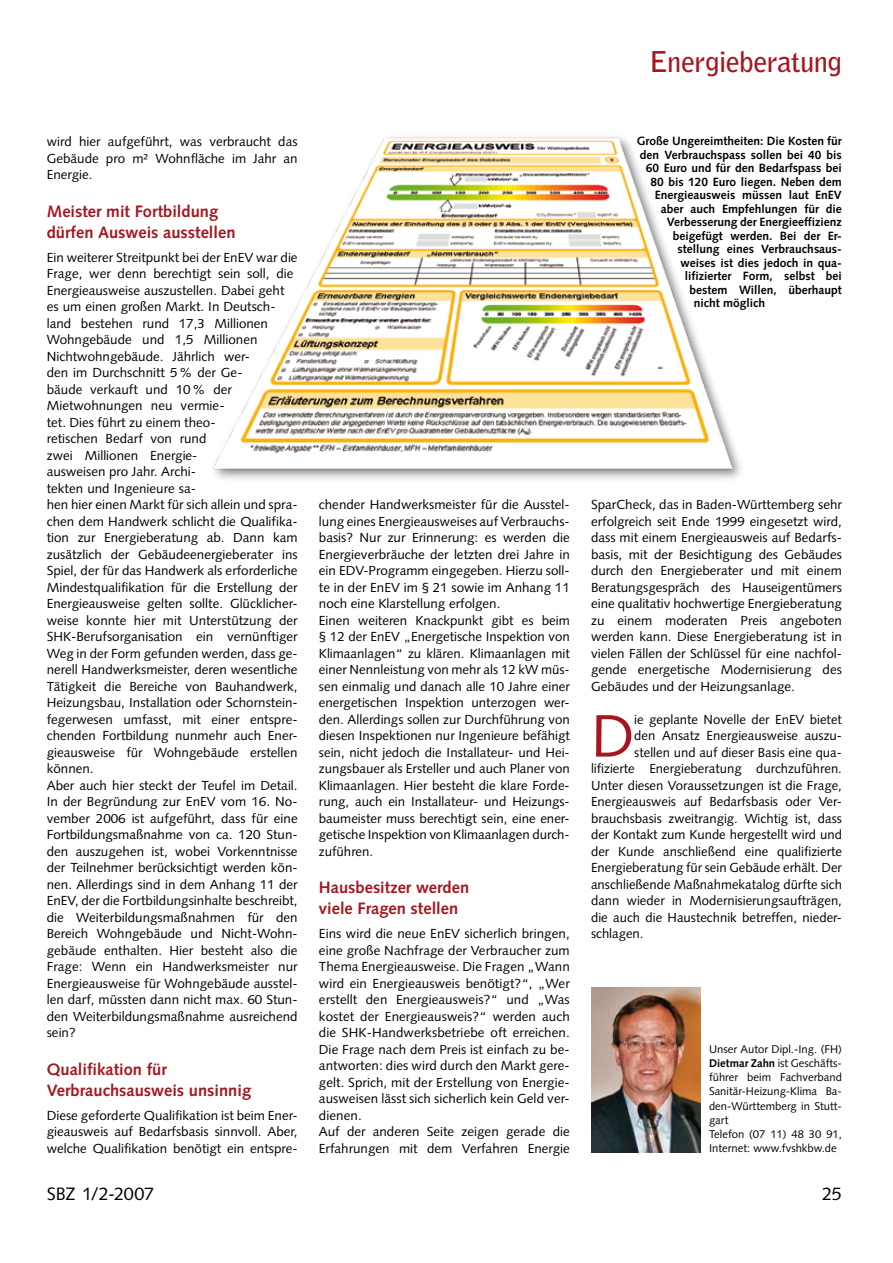
<style>
.page{position:relative;width:893px;height:1263px;background:#fff}
.page>*{position:absolute;margin:0;border:0;box-sizing:border-box;transform-origin:0 0}
.t1{font:59.85px "Syntax LT Std";color:#a7161f}
.t2{font:700 28.5px "Bell Gothic Std";letter-spacing:-.02em;color:#a7161f}
.t3{font:18px "Syntax LT Std";letter-spacing:-.01em;color:#000}
.t4{font:700 16.5px/21px "Syntax LT Std";color:#a7161f}
.t5{font:13.2px/16.5px "Syntax LT Std";color:#000;text-align:justify}
.t6{font:700 12px "Syntax LT Std";color:#000}
.t7{font:11.25px/14.2px "Syntax LT Std";color:#000}
.s1{font-weight:700}
</style>
<div class="page">
<img style="left:591px;top:988px;width:109px;height:164px">
<img style="left:213px;top:137px;width:522px;height:342px">
<h2 class="t2" style="left:649px;top:45px;width:194px">Energieberatung</h2>
<p class="t5" style="left:47px;top:133px;width:252px">wird hier aufgeführt, was verbraucht das Gebäude pro m² Wohnfläche im Jahr an Energie.</p>
<p class="t4" style="left:47px;top:200px;width:190px">Meister mit Fortbildung dürfen Ausweis ausstellen</p>
<p class="t5" style="left:47px;top:249px;width:252px;text-align:left">Ein weiterer Streitpunkt bei der EnEV war die Frage, wer denn berechtigt sein soll, die Ener-gieausweise auszustellen. Dabei geht es um einen großen Markt. In Deutsch&shy;land bestehen rund 17,3 Millionen Wohngebäude und 1,5 Millionen Nichtwohngebäude. Jährlich wer-<br>den im Durchschnitt 5% der Ge-<br>bäude verkauft und 10% der Mietwohnungen neu vermie-<br>tet. Dies führt zu einem theo-<br>retischen Bedarf von rund<br>zwei Millionen Energie-<br>ausweisen pro Jahr. Archi-<br>tekten und Ingenieure sa-<br>hen hier einen Markt für sich allein und spra&shy;chen dem Handwerk schlicht die Qualifika&shy;tion zur Energieberatung ab. Dann kam zusätzlich der Gebäudeenergieberater ins Spiel, der für das Handwerk als erforderliche Mindestqualifikation für die Erstellung der Energieausweise gelten sollte. Glücklicher&shy;weise konnte hier mit Unterstützung der SHK-Berufsorganisation ein vernünftiger Weg in der Form gefunden werden, dass ge&shy;nerell Handwerksmeister, deren wesentliche Tätigkeit die Bereiche von Bauhandwerk, Heizungsbau, Installation oder Schornstein&shy;fegerwesen umfasst, mit einer entspre&shy;chenden Fortbildung nunmehr auch Ener&shy;gieausweise für Wohngebäude erstellen können.<br>Aber auch hier steckt der Teufel im Detail.<br>In der Begründung zur EnEV vom 16. No&shy;vember 2006 ist aufgeführt, dass für eine Fortbildungsmaßnahme von ca. 120 Stun&shy;den auszugehen ist, wobei Vorkenntnisse der Teilnehmer berücksichtigt werden kön&shy;nen. Allerdings sind in dem Anhang 11 der EnEV, der die Fortbildungsinhalte beschreibt, die Weiterbildungsmaßnahmen für den Bereich Wohngebäude und Nicht-Wohn&shy;gebäude enthalten. Hier besteht also die Frage: Wenn ein Handwerksmeister nur Energieausweise für Wohngebäude ausstel&shy;len darf, müssten dann nicht max. 60 Stun&shy;den Weiterbildungsmaßnahme ausreichend sein?</p>
<p class="t4" style="left:47px;top:1058px;width:206px">Qualifikation für<br>Verbrauchs-ausweis unsinnig</p>
<p class="t5" style="left:47px;top:1107px;width:252px">Diese geforderte Qualifikation ist beim Ener&shy;gieausweis auf Bedarfsbasis sinnvoll. Aber, welche Qualifikation benötigt ein entspre-</p>
<p class="t5" style="left:319px;top:496px;width:252px;text-align:left">chender Handwerksmeister für die Ausstel&shy;lung eines Energieausweises auf Verbrauchs&shy;basis? Nur zur Erinnerung: es werden die Energieverbräuche der letzten drei Jahre in ein EDV-Programm eingegeben. Hierzu soll&shy;te in der EnEV im § 21 sowie im Anhang 11 noch eine Klarstellung erfolgen.<br>Einen weiteren Knackpunkt gibt es beim § 12 der EnEV „Energetische Inspektion von Klimaanlagen“ zu klären. Klimaanlagen mit einer Nennleistung von mehr als 12 kW müs&shy;sen einmalig und danach alle 10 Jahre einer energetischen Inspektion unterzogen wer&shy;den. Allerdings sollen zur Durchführung von diesen Inspektionen nur Ingenieure befähigt sein, nicht jedoch die Installateur- und Hei&shy;zungsbauer als Ersteller und auch Planer von Klimaanlagen. Hier besteht die klare Forde&shy;rung, auch ein Installateur- und Heizungs&shy;baumeister muss berechtigt sein, eine ener&shy;getische Inspektion von Klimaanlagen durch&shy;zuführen.</p>
<p class="t4" style="left:319px;top:877px;width:152px">Hausbesitzer werden viele Fragen stellen</p>
<p class="t5" style="left:319px;top:925px;width:252px;text-align:left">Eins wird die neue EnEV sicherlich bringen, eine große Nachfrage der Verbraucher zum Thema Energieausweise. Die Fragen „Wann wird ein Energieausweis benötigt?“, „Wer erstellt den Energieausweis?“ und „Was kostet der Energieausweis?“ werden auch die SHK-Handwerksbetriebe oft erreichen.<br>Die Frage nach dem Preis ist einfach zu be&shy;antworten: dies wird durch den Markt gere&shy;gelt. Sprich, mit der Erstellung von Energie&shy;ausweisen lässt sich sicherlich kein Geld ver&shy;dienen.<br>Auf der anderen Seite zeigen gerade die Erfahrungen mit dem Verfahren Energie</p>
<p class="t6" style="left:637px;top:134px;width:207px">Große Ungereimtheiten: Die Kosten für</p>
<p class="t6" style="left:640px;top:148px;width:203px">den Verbrauchspass sollen bei 40 bis</p>
<p class="t6" style="left:646px;top:161px;width:197px">60 Euro und für den Bedarfspass bei</p>
<p class="t6" style="left:650px;top:175px;width:193px">80 bis 120 Euro liegen. Neben dem</p>
<p class="t6" style="left:655px;top:188px;width:188px">Ener-gieausweis müssen laut EnEV</p>
<p class="t6" style="left:661px;top:202px;width:182px">aber auch Empfehlungen für die</p>
<p class="t6" style="left:667px;top:215px;width:176px">Verbesserung der Energieeffizienz</p>
<p class="t6" style="left:673px;top:229px;width:169px">beigefügt werden. Bei der Er-</p>
<p class="t6" style="left:677px;top:242px;width:166px">stellung eines Verbrauchsaus-</p>
<p class="t6" style="left:680px;top:256px;width:161px">weises ist dies jedoch in qua-</p>
<p class="t6" style="left:685px;top:269px;width:158px">lifizierter Form, selbst bei</p>
<p class="t6" style="left:689px;top:283px;width:154px">bestem Willen, überhaupt</p>
<p class="t6" style="left:694px;top:296px;width:73px">nicht möglich</p>
<p class="t5" style="left:591px;top:496px;width:252px">SparCheck, das in Baden-Württemberg sehr erfolgreich seit Ende 1999 eingesetzt wird, dass mit einem Energieausweis auf Bedarfs&shy;basis, mit der Besichtigung des Gebäudes durch den Energieberater und mit einem Beratungsgespräch des Hauseigentümers eine qualitativ hochwertige Energieberatung zu einem moderaten Preis angeboten werden kann. Diese Energieberatung ist in vielen Fällen der Schlüssel für eine nachfol&shy;gende energetische Modernisierung des Gebäudes und der Heizungsanlage.</p>
<h1 class="t1" style="left:591px;top:700px;width:45px">D</h1>
<p class="t5" style="left:634px;top:711px;width:209px">ie geplante Novelle der EnEV bietet</p>
<p class="t5" style="left:634px;top:727px;width:209px">den Ansatz Energieausweise auszu-</p>
<p class="t5" style="left:634px;top:744px;width:209px">stellen und auf dieser Basis eine qua-</p>
<p class="t5" style="left:591px;top:760px;width:252px">lifizierte Energieberatung durchzuführen.</p>
<p class="t5" style="left:591px;top:777px;width:252px">Unter diesen Voraussetzungen ist die Frage,</p>
<p class="t5" style="left:591px;top:793px;width:252px">Energieausweis auf Bedarfsbasis oder Ver-</p>
<p class="t5" style="left:591px;top:810px;width:252px">brauchsbasis zweitrangig. Wichtig ist, dass</p>
<p class="t5" style="left:591px;top:826px;width:252px">der Kontakt zum Kunde hergestellt wird und</p>
<p class="t5" style="left:591px;top:843px;width:252px">der Kunde anschließend eine qualifizierte</p>
<p class="t5" style="left:591px;top:859px;width:252px">Ener-gieberatung für sein Gebäude erhält. Der</p>
<p class="t5" style="left:591px;top:876px;width:252px">anschließende Maßnahmekatalog dürfte sich</p>
<p class="t5" style="left:591px;top:892px;width:252px">dann wieder in Modernisierungsaufträgen,</p>
<p class="t5" style="left:591px;top:909px;width:252px">die auch die Haustechnik betreffen, nieder-</p>
<p class="t5" style="left:591px;top:925px;width:54px">schlagen.</p>
<p class="t7" style="left:709px;top:1042px;width:134px">Unser Autor Dipl.-Ing. (FH)<br><span class="s1">Dietmar Zahn</span> ist Geschäfts&shy;führer beim Fachverband<br>Sanitär-Heizung-Klima Ba&shy;den-Württemberg in Stutt&shy;gart<br>Telefon (07 11) 48 30 91,<br>Internet: www.fvshkbw.de</p>
<h3 class="t3" style="left:47px;top:1183px;width:109px">SBZ 1/2-2007</h3>
<h3 class="t3" style="left:822px;top:1183px;width:21px">25</h3>
</div>
